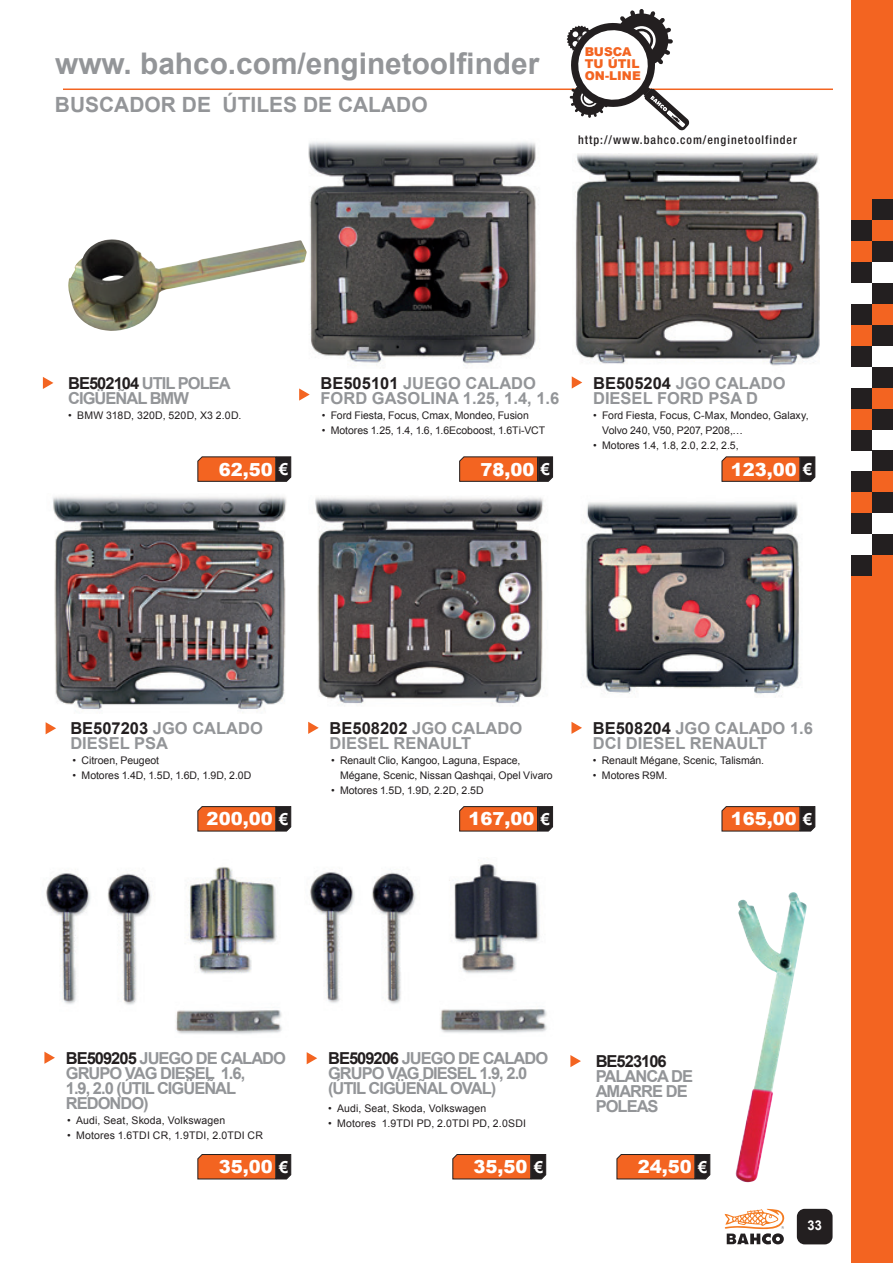
<style>
.page{position:relative;width:893px;height:1263px;background:#fff}
.page>*{position:absolute;margin:0;border:0;box-sizing:border-box;transform-origin:0 0}
.t1{font:700 29.85px "Arial";color:#939598}
.t2{font:700 21px "Arial";color:#939598}
.t3{font:900 18px "Arial";color:#fff}
.t4{font:700 16.5px/15px "Arial";letter-spacing:-.06em;color:#939598}
.t5{font:700 16.5px/15px "Arial";color:#939598}
.t6{font:700 16.5px "Arial";letter-spacing:-.06em;color:#231f20}
.t7{font:700 13.5px "Arial";color:#fff;scale:.95 1}
.t8{font:900 12.15px/12.1px "Arial";color:#f36421}
.t9{font:500 condensed 12px "Helvetica Neue LT Std";letter-spacing:.08em;color:#231f20}
.t10{font:10.5px/15px "Arial";color:#231f20}
.t11{font:10.5px "Arial";letter-spacing:.02em;color:#231f20}
.s1{color:#231f20}
.s2{font-weight:700;font-size:16.5px}
</style>
<div class="page">
<hr style="left:63px;top:89px;width:770px;height:1px;background:#f36421">
<div style="left:797px;top:1209px;width:35px;height:35px;background:#231f20;border-radius:8px"></div>
<div style="left:851px;top:0;width:42px;height:1263px;background:#f36421"></div>
<div style="left:851px;top:531px;width:21px;height:27px;background:#fff"></div>
<div style="left:851px;top:279px;width:21px;height:27px;background:#fff"></div>
<div style="left:851px;top:358px;width:21px;height:32px;background:#fff"></div>
<div style="left:851px;top:446px;width:21px;height:28px;background:#fff"></div>
<div style="left:872px;top:509px;width:21px;height:27px;background:#fff"></div>
<div style="left:872px;top:259px;width:21px;height:26px;background:#fff"></div>
<div style="left:872px;top:343px;width:21px;height:26px;background:#fff"></div>
<div style="left:872px;top:426px;width:21px;height:27px;background:#fff"></div>
<div style="left:851px;top:471px;width:21px;height:21px;background:#231f20"></div>
<div style="left:851px;top:513px;width:21px;height:21px;background:#231f20"></div>
<div style="left:851px;top:555px;width:21px;height:21px;background:#231f20"></div>
<div style="left:872px;top:450px;width:21px;height:21px;background:#231f20"></div>
<div style="left:872px;top:492px;width:21px;height:21px;background:#231f20"></div>
<div style="left:872px;top:534px;width:21px;height:21px;background:#231f20"></div>
<div style="left:851px;top:220px;width:21px;height:21px;background:#231f20"></div>
<div style="left:851px;top:262px;width:21px;height:21px;background:#231f20"></div>
<div style="left:851px;top:304px;width:21px;height:21px;background:#231f20"></div>
<div style="left:851px;top:346px;width:21px;height:21px;background:#231f20"></div>
<div style="left:851px;top:388px;width:21px;height:21px;background:#231f20"></div>
<div style="left:851px;top:430px;width:21px;height:21px;background:#231f20"></div>
<div style="left:872px;top:199px;width:21px;height:21px;background:#231f20"></div>
<div style="left:872px;top:241px;width:21px;height:21px;background:#231f20"></div>
<div style="left:872px;top:283px;width:21px;height:21px;background:#231f20"></div>
<div style="left:872px;top:325px;width:21px;height:21px;background:#231f20"></div>
<div style="left:872px;top:367px;width:21px;height:21px;background:#231f20"></div>
<div style="left:872px;top:409px;width:21px;height:21px;background:#231f20"></div>
<svg style="left:725px;top:1209px;width:60px;height:35px"></svg>
<svg style="left:566px;top:9px;width:124px;height:122px"></svg>
<img style="left:575px;top:154px;width:245px;height:212px">
<svg style="left:572px;top:376px;width:10px;height:13px"></svg>
<img style="left:53px;top:496px;width:234px;height:217px">
<svg style="left:46px;top:722px;width:10px;height:12px"></svg>
<svg style="left:299px;top:388px;width:11px;height:13px"></svg>
<img style="left:308px;top:142px;width:232px;height:224px">
<img style="left:46px;top:866px;width:236px;height:168px">
<svg style="left:44px;top:1052px;width:11px;height:12px"></svg>
<img style="left:310px;top:864px;width:237px;height:169px">
<svg style="left:307px;top:1052px;width:10px;height:12px"></svg>
<svg style="left:308px;top:722px;width:11px;height:12px"></svg>
<img style="left:315px;top:497px;width:228px;height:208px">
<svg style="left:43px;top:377px;width:10px;height:12px"></svg>
<img style="left:68px;top:239px;width:239px;height:92px">
<svg style="left:571px;top:722px;width:11px;height:12px"></svg>
<img style="left:585px;top:502px;width:214px;height:195px">
<svg style="left:570px;top:1055px;width:11px;height:12px"></svg>
<img style="left:769px;top:892px;width:23px;height:62px">
<svg style="left:197px;top:1154px;width:94px;height:26px;background:#c25827"></svg>
<svg style="left:197px;top:806px;width:94px;height:26px;background:#c25827"></svg>
<svg style="left:197px;top:456px;width:94px;height:26px;background:#c25827"></svg>
<svg style="left:459px;top:806px;width:94px;height:26px;background:#c25826"></svg>
<svg style="left:459px;top:456px;width:94px;height:26px;background:#c25726"></svg>
<svg style="left:721px;top:806px;width:95px;height:26px;background:#c25929"></svg>
<svg style="left:721px;top:456px;width:95px;height:26px;background:#c25928"></svg>
<svg style="left:452px;top:1154px;width:94px;height:26px;background:#c25827"></svg>
<svg style="left:616px;top:1154px;width:95px;height:26px;background:#c25a29"></svg>
<h1 class="t1" style="left:55px;top:43px;width:486px">www. bahco.com/enginetoolfinder</h1>
<h2 class="t2" style="left:55px;top:91px;width:374px">BUSCADOR DE ÚTILES DE CALADO</h2>
<p class="t8" style="left:585px;top:45px;width:58px">BUSCA<br>TU ÚTIL<br>ON-LINE</p>
<p class="t9" style="left:578px;top:132px;width:220px">http://www.bahco.com/enginetoolfinder</p>
<h3 class="t4" style="left:68px;top:376px;width:164px"><span class="s1">BE502104</span> UTIL POLEA<br>CIGÜEÑAL BMW</h3>
<p class="t11" style="left:68px;top:408px;width:175px">• BMW 318D, 320D, 520D, X3 2.0D.</p>
<h3 class="t3" style="left:219px;top:456px;width:71px">62,50 <span class="s2">€</span></h3>
<h3 class="t5" style="left:321px;top:376px;width:240px"><span class="s1">BE505101</span> JUEGO CALADO<br>FORD GASOLINA 1.25, 1.4, 1.6</h3>
<p class="t10" style="left:322px;top:407px;width:209px">• Ford Fiesta, Focus, Cmax, Mondeo, Fusion</p>
<p class="t10" style="left:322px;top:422px;width:225px">• Motores 1.25, 1.4, 1.6, 1.6Ecoboost, 1.6Ti-VCT</p>
<h3 class="t3" style="left:480px;top:456px;width:71px">78,00 <span class="s2">€</span></h3>
<h3 class="t5" style="left:593px;top:376px;width:194px"><span class="s1">BE505204</span> JGO CALADO<br>DIESEL FORD PSA D</h3>
<p class="t10" style="left:602px;top:408px;width:208px;text-indent:-9px">• Ford Fiesta, Focus, C-Max, Mondeo, Galaxy,<br>Volvo 240, V50, P207, P208,…</p>
<p class="t10" style="left:593px;top:438px;width:147px">• Motores 1.4, 1.8, 2.0, 2.2, 2.5,</p>
<h3 class="t3" style="left:731px;top:456px;width:83px">123,00 <span class="s2">€</span></h3>
<h3 class="t5" style="left:70px;top:722px;width:194px"><span class="s1">BE507203</span> JGO CALADO<br>DIESEL PSA</h3>
<p class="t10" style="left:73px;top:753px;width:88px">• Citroen, Peugeot</p>
<p class="t10" style="left:73px;top:768px;width:180px">• Motores 1.4D, 1.5D, 1.6D, 1.9D, 2.0D</p>
<h3 class="t3" style="left:207px;top:806px;width:83px">200,00 <span class="s2">€</span></h3>
<h3 class="t5" style="left:330px;top:721px;width:194px"><span class="s1">BE508202</span> JGO CALADO<br>DIESEL RENAULT</h3>
<p class="t10" style="left:340px;top:753px;width:214px;text-indent:-9px">• Renault Clio, Kangoo, Laguna, Espace,<br>Mégane, Scenic, Nissan Qashqai, Opel Vivaro</p>
<p class="t10" style="left:331px;top:783px;width:154px">• Motores 1.5D, 1.9D, 2.2D, 2.5D</p>
<h3 class="t3" style="left:468px;top:806px;width:83px">167,00 <span class="s2">€</span></h3>
<h3 class="t5" style="left:593px;top:721px;width:222px"><span class="s1">BE508204</span> JGO CALADO 1.6<br>DCI DIESEL RENAULT</h3>
<p class="t10" style="left:593px;top:753px;width:173px">• Renault Mégane, Scenic, Talismán.</p>
<p class="t10" style="left:593px;top:768px;width:76px">• Motores R9M.</p>
<h3 class="t3" style="left:731px;top:806px;width:83px">165,00 <span class="s2">€</span></h3>
<h3 class="t4" style="left:66px;top:1051px;width:222px"><span class="s1">BE509205</span> JUEGO DE CALADO<br>GRUPO VAG DIESEL 1.6,<br>1.9, 2.0 (ÚTIL CIGÜEÑAL<br>REDONDO)</h3>
<p class="t10" style="left:67px;top:1113px;width:160px">• Audi, Seat, Skoda, Volkswagen</p>
<p class="t11" style="left:67px;top:1129px;width:197px">• Motores 1.6TDI CR, 1.9TDI, 2.0TDI CR</p>
<h3 class="t4" style="left:328px;top:1051px;width:222px"><span class="s1">BE509206</span> JUEGO DE CALADO<br>GRUPO VAG DIESEL 1.9, 2.0 (ÚTIL CIGÜEÑAL OVAL)</h3>
<p class="t10" style="left:328px;top:1101px;width:160px">• Audi, Seat, Skoda, Volkswagen</p>
<p class="t11" style="left:328px;top:1116px;width:199px">• Motores 1.9TDI PD, 2.0TDI PD, 2.0SDI</p>
<h3 class="t6" style="left:596px;top:1050px;width:73px">BE523106</h3>
<h3 class="t4" style="left:596px;top:1069px;width:99px">PALANCA DE<br>AMARRE DE<br>POLEAS</h3>
<h3 class="t3" style="left:219px;top:1154px;width:71px">35,00 <span class="s2">€</span></h3>
<h3 class="t3" style="left:474px;top:1154px;width:71px">35,50 <span class="s2">€</span></h3>
<h3 class="t3" style="left:638px;top:1154px;width:71px">24,50 <span class="s2">€</span></h3>
<p class="t7" style="left:808px;top:1216px;width:17px">33</p>
</div>
